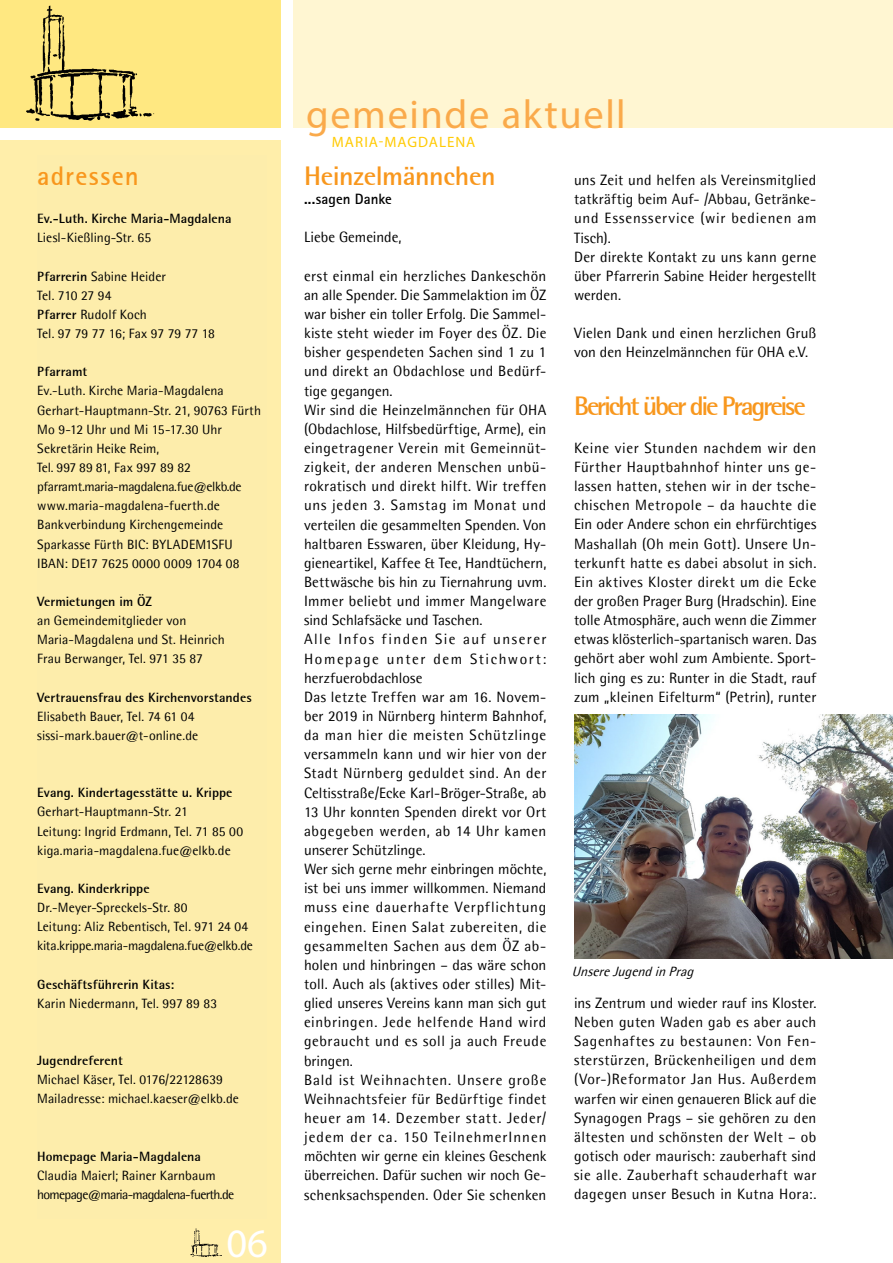
<style>
.page{position:relative;width:893px;height:1263px;background:#fff}
.page>*{position:absolute;margin:0;border:0;box-sizing:border-box;transform-origin:0 0}
.t1{font:40.5px "Myriad Pro";letter-spacing:.04em;color:#faaa4b}
.t2{font:40.5px "Myriad Pro";color:#fff}
.t3{font:700 27px "Rotis Semi Sans 55";letter-spacing:-.075em;color:#f8971d}
.t4{font:700 27px "Rotis Semi Sans 55";letter-spacing:-.015em;color:#f8971d}
.t5{font:27px "Rotis Sans Serif Bold 65";letter-spacing:.05em;color:#f8971d}
.t6{font:15px/19.2px "Rotis Semi Sans";letter-spacing:.015em;color:#000}
.t7{font:15px "Myriad Pro";letter-spacing:.065em;color:#ffcb05}
.t8{font:15px "Rotis Sans Serif Bold 65";color:#000}
.t9{font:13.5px/19.2px "Rotis Semi Sans";color:#000}
.t10{font:700 13.5px "Rotis Semi Sans 55";letter-spacing:.005em;color:#000}
.t11{font:13.5px/19.2px "Rotis Semi Sans";letter-spacing:-.05em;color:#000}
.t12{font:italic 13.5px "Rotis Semi Sans";color:#000}
.s1{font-family:"Rotis Semi Sans 55";font-weight:700}
</style>
<div class="page">
<div style="left:293px;top:0;width:600px;height:128px;background:#fff6d2"></div>
<div style="left:0;top:0;width:281px;height:128px;background:#ffe881"></div>
<div style="left:0;top:140px;width:281px;height:1123px;background:#fea"></div>
<img style="left:26px;top:5px;width:129px;height:116px">
<img style="left:574px;top:714px;width:319px;height:245px">
<img style="left:190px;top:1228px;width:32px;height:29px">
<h2 class="t5" style="left:37px;top:159px;width:103px">adressen</h2>
<p class="t10" style="left:37px;top:210px;width:196px">Ev.-Luth. Kirche Maria-Magdalena</p>
<p class="t9" style="left:37px;top:228px;width:116px">Liesl-Kießling-Str. 65</p>
<p class="t9" style="left:37px;top:266px;width:179px"><span class="s1">Pfarrerin</span> Sabine Heider<br>Tel. 710 27 94<br><span class="s1">Pfarrer</span> Rudolf Koch<br>Tel. 97 79 77 16; Fax 97 79 77 18</p>
<p class="t10" style="left:37px;top:363px;width:52px">Pfarramt</p>
<p class="t9" style="left:37px;top:381px;width:225px">Ev.-Luth. Kirche Maria-Magdalena Gerhart-Hauptmann-Str. 21, 90763 Fürth Mo 9-12 Uhr und Mi 15-17.30 Uhr Sekretärin Heike Reim,<br>Tel. 997 89 81, Fax 997 89 82 pfarramt.maria-magdalena.fue@elkb.de www.maria-magdalena-fuerth.de Bankverbindung Kirchengemeinde Sparkasse Fürth BIC: BYLADEM1SFU IBAN: DE17 7625 0000 0009 1704 08</p>
<p class="t10" style="left:37px;top:593px;width:116px">Vermietungen im ÖZ</p>
<p class="t9" style="left:37px;top:611px;width:189px">an Gemeindemitglieder von<br>Maria-Magdalena und St. Heinrich<br>Frau Berwanger, Tel. 971 35 87</p>
<p class="t10" style="left:37px;top:689px;width:216px">Vertrauensfrau des Kirchenvorstandes</p>
<p class="t9" style="left:37px;top:706px;width:163px">Elisabeth Bauer, Tel. 74 61 04 sissi-mark.bauer@t-online.de</p>
<p class="t10" style="left:37px;top:784px;width:197px">Evang. Kindertagesstätte u. Krippe</p>
<p class="t9" style="left:37px;top:802px;width:207px">Gerhart-Hauptmann-Str. 21<br>Leitung: Ingrid Erdmann, Tel. 71 85 00 kiga.maria-magdalena.fue@elkb.de</p>
<p class="t10" style="left:37px;top:880px;width:114px">Evang. Kinderkrippe</p>
<p class="t9" style="left:37px;top:898px;width:217px">Dr.-Meyer-Spreckels-Str. 80<br>Leitung: Aliz Rebentisch, Tel. 971 24 04 kita.krippe.maria-magdalena.fue@elkb.de</p>
<p class="t10" style="left:37px;top:976px;width:139px">Geschäftsführerin Kitas:</p>
<p class="t9" style="left:37px;top:993px;width:182px">Karin Niedermann, Tel. 997 89 83</p>
<p class="t10" style="left:37px;top:1052px;width:87px">Jugendreferent</p>
<p class="t9" style="left:37px;top:1070px;width:203px">Michael Käser, Tel. 0176/22128639<br>Mailadresse: michael.kaeser@elkb.de</p>
<p class="t10" style="left:37px;top:1148px;width:165px">Homepage Maria-Magdalena</p>
<p class="t11" style="left:37px;top:1166px;width:198px">Claudia Maierl; Rainer Karnbaum homepage@maria-magdalena-fuerth.de</p>
<h1 class="t2" style="left:226px;top:1218px;width:43px">06</h1>
<h1 class="t1" style="left:306px;top:89px;width:321px">GEMEINDE AKTUELL</h1>
<p class="t7" style="left:332px;top:132px;width:145px">MARIA-MAGDALENA</p>
<h2 class="t4" style="left:304px;top:159px;width:193px">Heinzelmännchen</h2>
<p class="t8" style="left:304px;top:190px;width:89px">...sagen Danke</p>
<p class="t6" style="left:304px;top:228px;width:99px">Liebe Gemeinde,</p>
<p class="t6" style="left:304px;top:266px;width:244px">erst einmal ein herzliches Dankeschön an alle Spender. Die Sammelaktion im ÖZ war bisher ein toller Erfolg. Die Sammel&shy;kiste steht wieder im Foyer des ÖZ. Die bisher gespendeten Sachen sind 1 zu 1 und direkt an Obdachlose und Bedürf&shy;tige gegangen.<br>Wir sind die Heinzelmännchen für OHA (Obdachlose, Hilfsbedürftige, Arme), ein eingetragener Verein mit Gemeinnüt&shy;zigkeit, der anderen Menschen unbü&shy;rokratisch und direkt hilft. Wir treffen uns jeden 3. Samstag im Monat und verteilen die gesammelten Spenden. Von haltbaren Esswaren, über Kleidung, Hy&shy;gieneartikel, Kaffee &amp; Tee, Handtüchern, Bettwäsche bis hin zu Tiernahrung uvm.<br>Immer beliebt und immer Mangelware sind Schlafsäcke und Taschen.<br>Alle Infos finden Sie auf unserer Homepage unter dem Stichwort: herzfuerobdachlose<br>Das letzte Treffen war am 16. Novem&shy;ber 2019 in Nürnberg hinterm Bahnhof, da man hier die meisten Schützlinge versammeln kann und wir hier von der Stadt Nürnberg geduldet sind. An der Celtisstraße/Ecke Karl-Bröger-Straße, ab 13 Uhr konnten Spenden direkt vor Ort abgegeben werden, ab 14 Uhr kamen unserer Schützlinge.<br>Wer sich gerne mehr einbringen möchte, ist bei uns immer willkommen. Niemand muss eine dauerhafte Verpflichtung eingehen. Einen Salat zubereiten, die gesammelten Sachen aus dem ÖZ ab&shy;holen und hinbringen – das wäre schon toll. Auch als (aktives oder stilles) Mit&shy;glied unseres Vereins kann man sich gut einbringen. Jede helfende Hand wird gebraucht und es soll ja auch Freude bringen.<br>Bald ist Weihnachten. Unsere große Weihnachtsfeier für Bedürftige findet heuer am 14. Dezember statt. Jeder/ jedem der ca. 150 TeilnehmerInnen möchten wir gerne ein kleines Geschenk überreichen. Dafür suchen wir noch Ge&shy;schenksachspenden. Oder Sie schenken</p>
<p class="t6" style="left:574px;top:170px;width:244px">uns Zeit und helfen als Vereinsmitglied tatkräftig beim Auf- /Abbau, Getränke&shy;und Essensservice (wir bedienen am<br>Tisch).<br>Der direkte Kontakt zu uns kann gerne über Pfarrerin Sabine Heider hergestellt werden.</p>
<p class="t6" style="left:574px;top:323px;width:244px">Vielen Dank und einen herzlichen Gruß von den Heinzelmännchen für OHA e.V.</p>
<h2 class="t3" style="left:574px;top:389px;width:233px">Bericht über die Pragreise</h2>
<p class="t6" style="left:574px;top:438px;width:244px;text-align:justify">Keine vier Stunden nachdem wir den Fürther Hauptbahnhof hinter uns ge&shy;lassen hatten, stehen wir in der tsche&shy;chischen Metropole – da hauchte die Ein oder Andere schon ein ehrfürchtiges Mashallah (Oh mein Gott). Unsere Un&shy;terkunft hatte es dabei absolut in sich.<br>Ein aktives Kloster direkt um die Ecke der großen Prager Burg (Hradschin). Eine tolle Atmosphäre, auch wenn die Zimmer etwas klösterlich-spartanisch waren. Das gehört aber wohl zum Ambiente. Sport&shy;lich ging es zu: Runter in die Stadt, rauf zum „kleinen Eifelturm“ (Petrin), runter</p>
<p class="t12" style="left:572px;top:964px;width:127px">UnsereJugendinPrag</p>
<p class="t6" style="left:574px;top:993px;width:244px;text-align:justify">ins Zentrum und wieder rauf ins Kloster.<br>Neben guten Waden gab es aber auch Sagenhaftes zu bestaunen: Von Fen&shy;sterstürzen, Brückenheiligen und dem (Vor-)Reformator Jan Hus. Außerdem warfen wir einen genaueren Blick auf die Synagogen Prags – sie gehören zu den ältesten und schönsten der Welt – ob gotisch oder maurisch: zauberhaft sind sie alle. Zauberhaft schauderhaft war dagegen unser Besuch in Kutna Hora:.</p>
</div>
